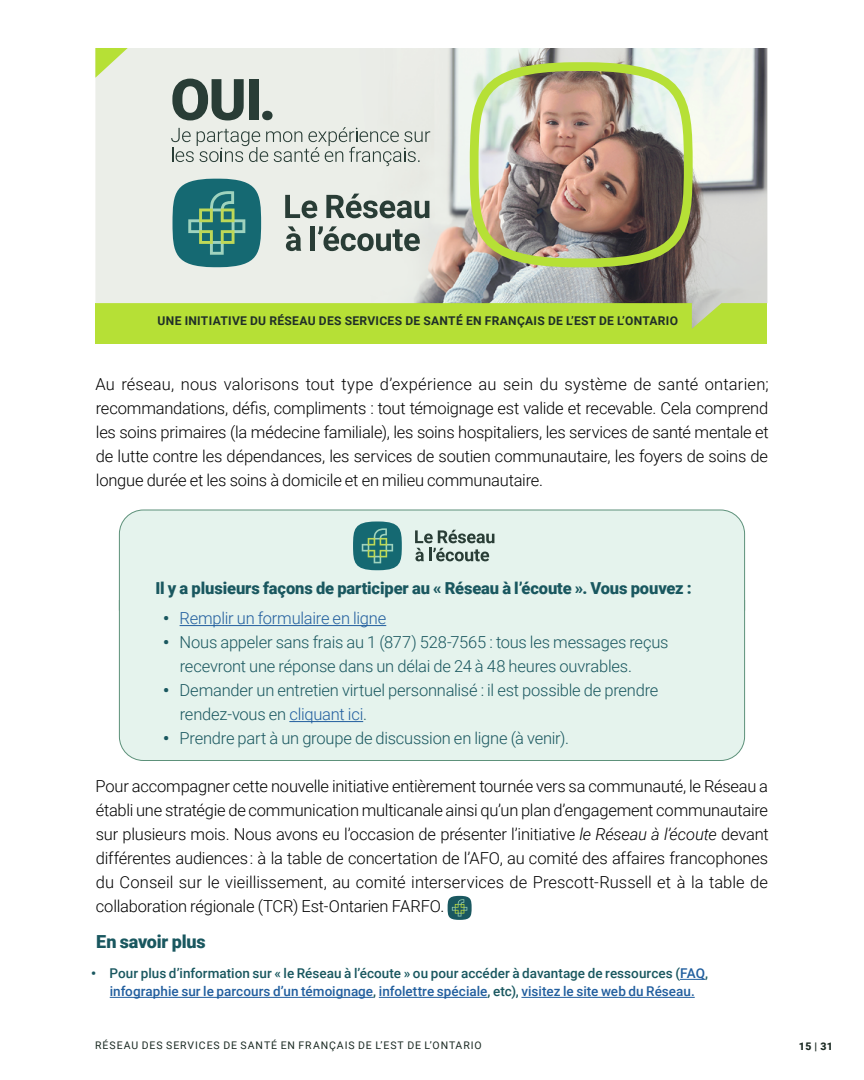
<style>
.page{position:relative;width:864px;height:1080px;background:#fff}
.page>*{position:absolute;margin:0;border:0;box-sizing:border-box;transform-origin:0 0}
.t1{font:900 18px "Roboto";letter-spacing:-.01em;color:#19575f}
.t2{font:300 16.5px/24px "Roboto";letter-spacing:-.015em;color:#000;text-align:justify}
.t3{font:300 16.5px/24px "Roboto";letter-spacing:-.015em;color:#19575f}
.t4{font:900 16.5px "Roboto";letter-spacing:-.005em;color:#19575f}
.t5{font:300 16.5px "Roboto";letter-spacing:-.015em;color:#215e9e}
.t6{font:500 13.5px/18px "Roboto";color:#19575f;text-align:center}
.t7{font:700 12px "Roboto";letter-spacing:.025em;color:#202f28}
.t8{font:10.5px "Roboto";letter-spacing:.085em;color:#1c2b24}
.t9{font:900 10.5px "Roboto";color:#1c2b24}
.s1{font-weight:900;color:#19575f}
.s2{font-weight:900}
.s3{color:#215e9e}
.s4{font-style:italic}
</style>
<div class="page">
<svg style="left:680px;top:979px;width:25px;height:1px"></svg>
<hr style="left:110px;top:997px;width:263px;height:1px;background:#215e9e">
<hr style="left:379px;top:997px;width:108px;height:1px;background:#215e9e">
<hr style="left:521px;top:997px;width:174px;height:1px;background:#215e9e">
<div style="left:95px;top:304px;width:672px;height:40px;background:#b6e036"></div>
<img style="left:95px;top:48px;width:672px;height:281px">
<img style="left:465px;top:58px;width:232px;height:214px">
<svg style="left:95px;top:48px;width:33px;height:30px"></svg>
<svg style="left:172px;top:79px;width:72px;height:41px;background:#7b8881"></svg>
<div style="left:249px;top:79px;width:10px;height:41px;background:#293d36"></div>
<svg style="left:262px;top:111px;width:11px;height:9px"></svg>
<svg style="left:171px;top:127px;width:259px;height:39px;background:#cdd2cc"></svg>
<div style="left:173px;top:179px;width:88px;height:88px;background:#156972;border-radius:43px"></div>
<svg style="left:188px;top:191px;width:57px;height:64px"></svg>
<svg style="left:285px;top:195px;width:32px;height:23px"></svg>
<svg style="left:326px;top:194px;width:103px;height:24px;background:#909b94"></svg>
<svg style="left:286px;top:226px;width:15px;height:25px"></svg>
<hr style="left:311px;top:226px;width:4px;height:25px;background:#293d36">
<svg style="left:318px;top:226px;width:102px;height:25px;background:#9ca69f"></svg>
<div style="left:119px;top:509px;width:626px;height:90px;background:#e5f3ed"></div>
<div style="left:119px;top:599px;width:626px;height:162px;background:#e5f3ed"></div>
<hr style="left:180px;top:625px;width:206px;height:1px;background:#215e9e">
<hr style="left:289px;top:721px;width:74px;height:1px;background:#215e9e">
<svg style="left:415px;top:530px;width:79px;height:31px;background:#a3b3ac"></svg>
<div style="left:353px;top:522px;width:49px;height:48px;background:#156972;border-radius:24px"></div>
<svg style="left:362px;top:528px;width:31px;height:35px"></svg>
<div style="left:448px;top:896px;width:24px;height:24px;background:#1a5860;border-radius:50%"></div>
<svg style="left:452px;top:899px;width:15px;height:17px"></svg>
<p class="t7" style="left:158px;top:312px;width:522px">UNE INITIATIVE DU RÉSEAU DES SERVICES DE SANTÉ EN FRANÇAIS DE L’EST DE L’ONTARIO</p>
<p class="t2" style="left:95px;top:372px;width:675px">Au réseau, nous valorisons tout type d’expérience au sein du système de santé ontarien; recommandations, défis, compliments : tout témoignage est valide et recevable. Cela comprend les soins primaires (la médecine familiale), les soins hospitaliers, les services de santé mentale et de lutte contre les dépendances, les services de soutien communautaire, les foyers de soins de longue durée et les soins à domicile et en milieu communautaire.</p>
<p class="t4" style="left:155px;top:577px;width:538px">Il y a plusieurs façons de participer au « Réseau à l’écoute ». Vous pouvez :</p>
<p class="t5" style="left:163px;top:607px;width:225px"><span class="s1">•</span> Remplir un formulaire en ligne</p>
<p class="t3" style="left:180px;top:630px;width:490px;text-indent:-17px"><span class="s2">•</span> Nous appeler sans frais au 1 (877) 528-7565 : tous les messages reçus recevront une réponse dans un délai de 24 à 48 heures ouvrables.</p>
<p class="t3" style="left:180px;top:678px;width:480px;text-indent:-17px"><span class="s2">•</span> Demander un entretien virtuel personnalisé : il est possible de prendre rendez-vous en <span class="s3">cliquant ici</span>.</p>
<p class="t3" style="left:163px;top:726px;width:407px"><span class="s2">•</span> Prendre part à un groupe de discussion en ligne (à venir).</p>
<p class="t2" style="left:96px;top:774px;width:675px">Pour accompagner cette nouvelle initiative entièrement tournée vers sa communauté, le Réseau a établi une stratégie de communication multicanale ainsi qu’un plan d’engagement communautaire sur plusieurs mois. Nous avons eu l’occasion de présenter l’initiative <span class="s4">le Réseau à l’écoute</span> devant différentes audiences : à la table de concertation de l’AFO, au comité des affaires francophones du Conseil sur le vieillissement, au comité interservices de Prescott-Russell et à la table de collaboration régionale (TCR) Est-Ontarien FARFO.</p>
<h4 class="t1" style="left:96px;top:929px;width:111px">En savoir plus</h4>
<p class="t6" style="left:91px;top:964px;width:618px"><span class="s2">•</span> Pour plus d’information sur « le Réseau à l’écoute » ou pour accéder à davantage de ressources (<span class="s3">FAQ</span>, <span class="s3">infographie sur le parcours d’un témoignage</span>, <span class="s3">infolettre spéciale</span>, etc), <span class="s3">visitez le site web du Réseau.</span></p>
<p class="t8" style="left:95px;top:1038px;width:388px">RÉSEAU DES SERVICES DE SANTÉ EN FRANÇAIS DE L’EST DE L’ONTARIO</p>
<p class="t9" style="left:799px;top:1039px;width:36px">15 | 31</p>
</div>
